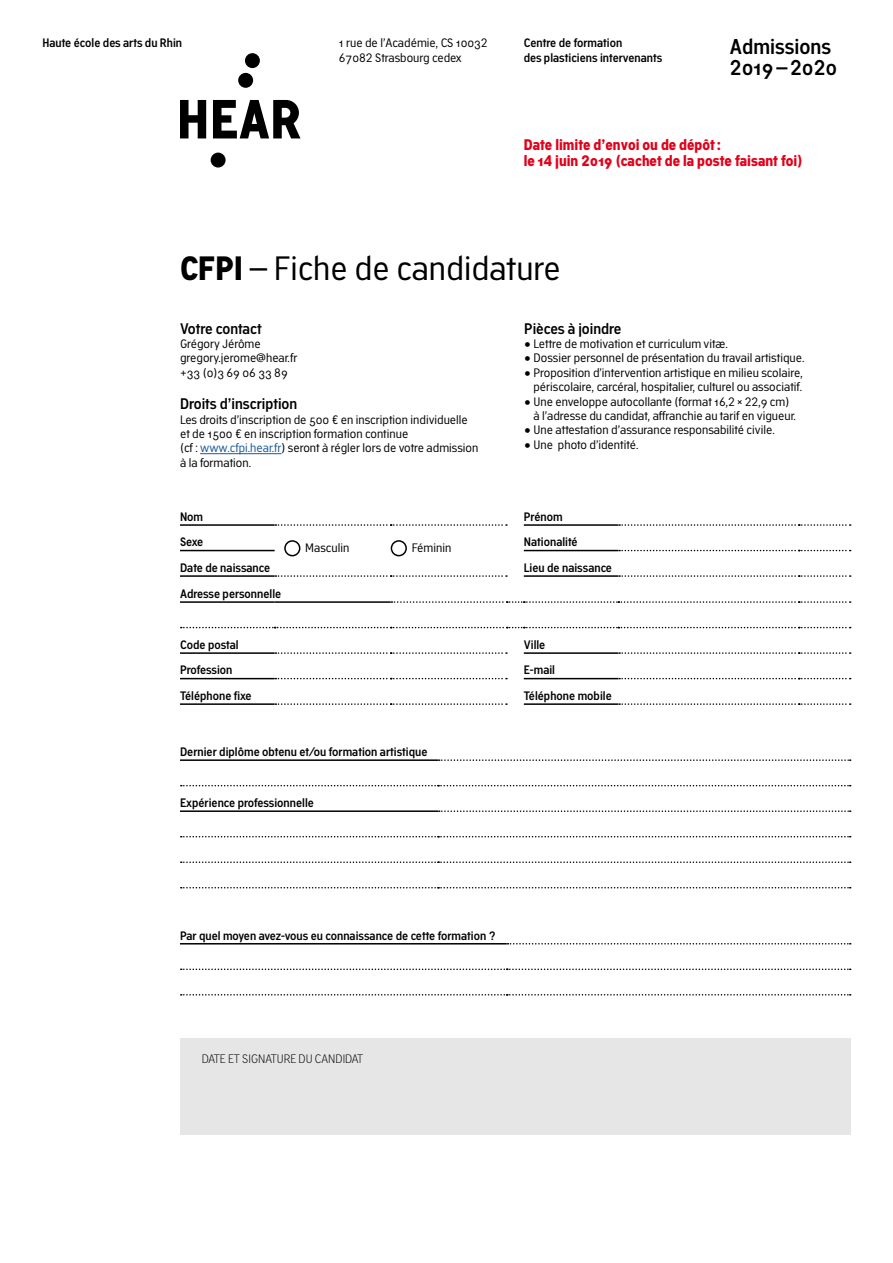
<style>
.page{position:relative;width:893px;height:1263px;background:#fff}
.page>*{position:absolute;margin:0;border:0;box-sizing:border-box;transform-origin:0 0}
.t1{font:33px "Academy Sans";color:#000}
.t2{font:600 21px/21px "Academy Sans";color:#000}
.t3{font:700 15px/15.8px "Academy Sans";color:#e2001a}
.t4{font:600 15px "Academy Sans";color:#000}
.t5{font:12px/14.4px "Academy Sans";color:#000}
.t6{font:600 12px/14.4px "Academy Sans";color:#000}
.t7{font:300 12px "Academy Sans";color:#000}
.s1{font-weight:700}
.s2{color:#165b9a}
</style>
<div class="page">
<svg style="left:180px;top:53px;width:120px;height:115px"></svg>
<hr style="left:180px;top:524px;width:95px;height:2px;background:#000">
<hr style="left:524px;top:524px;width:94px;height:2px;background:#000">
<hr style="left:180px;top:550px;width:95px;height:1px;background:#000">
<hr style="left:524px;top:550px;width:94px;height:1px;background:#000">
<hr style="left:180px;top:575px;width:95px;height:2px;background:#000">
<hr style="left:524px;top:575px;width:94px;height:2px;background:#000">
<hr style="left:180px;top:678px;width:95px;height:1px;background:#000">
<hr style="left:524px;top:678px;width:94px;height:1px;background:#000">
<hr style="left:180px;top:703px;width:95px;height:2px;background:#000">
<hr style="left:524px;top:703px;width:94px;height:2px;background:#000">
<svg style="left:275px;top:575px;width:232px;height:2px"></svg>
<svg style="left:619px;top:575px;width:232px;height:2px"></svg>
<svg style="left:391px;top:601px;width:460px;height:2px"></svg>
<hr style="left:180px;top:601px;width:95px;height:2px;background:#000">
<hr style="left:275px;top:601px;width:116px;height:2px;background:#000">
<svg style="left:275px;top:652px;width:232px;height:2px"></svg>
<svg style="left:619px;top:652px;width:232px;height:2px"></svg>
<svg style="left:275px;top:524px;width:232px;height:2px"></svg>
<svg style="left:619px;top:550px;width:232px;height:1px"></svg>
<svg style="left:619px;top:524px;width:232px;height:2px"></svg>
<svg style="left:275px;top:678px;width:232px;height:1px"></svg>
<svg style="left:275px;top:703px;width:232px;height:2px"></svg>
<svg style="left:181px;top:627px;width:670px;height:1px"></svg>
<svg style="left:619px;top:678px;width:232px;height:1px"></svg>
<svg style="left:619px;top:703px;width:232px;height:2px"></svg>
<hr style="left:180px;top:652px;width:95px;height:2px;background:#000">
<hr style="left:524px;top:652px;width:94px;height:2px;background:#000">
<div style="left:284px;top:540px;width:16px;height:16px;border:2px solid #000;border-radius:50%"></div>
<div style="left:391px;top:540px;width:16px;height:16px;border:2px solid #000;border-radius:50%"></div>
<hr style="left:180px;top:943px;width:327px;height:1px;background:#000">
<svg style="left:507px;top:943px;width:344px;height:1px"></svg>
<svg style="left:181px;top:968px;width:670px;height:2px"></svg>
<svg style="left:181px;top:994px;width:670px;height:1px"></svg>
<hr style="left:180px;top:759px;width:258px;height:2px;background:#000">
<hr style="left:180px;top:810px;width:258px;height:2px;background:#000">
<svg style="left:439px;top:759px;width:412px;height:2px"></svg>
<svg style="left:439px;top:810px;width:412px;height:2px"></svg>
<svg style="left:181px;top:836px;width:670px;height:1px"></svg>
<svg style="left:181px;top:861px;width:670px;height:2px"></svg>
<svg style="left:181px;top:887px;width:670px;height:1px"></svg>
<svg style="left:181px;top:785px;width:670px;height:1px"></svg>
<div style="left:180px;top:1039px;width:671px;height:96px;background:#e6e6e6"></div>
<hr style="left:200px;top:453px;width:81px;height:1px;background:#165b9a">
<p class="t6" style="left:43px;top:36px;width:141px">Haute école des arts du Rhin</p>
<p class="t5" style="left:339px;top:36px;width:150px">1 rue de l’Académie, CS 10032<br>67082 Strasbourg cedex</p>
<p class="t6" style="left:524px;top:36px;width:140px">Centre de formation<br>des plasticiens intervenants</p>
<h2 class="t2" style="left:730px;top:36px;width:109px">Admissions<br>2019–2020</h2>
<p class="t3" style="left:524px;top:138px;width:280px">Date limite d’envoi ou de dépôt :<br>le 14 juin 2019 (cachet de la poste faisant foi)</p>
<h1 class="t1" style="left:180px;top:247px;width:382px"><span class="s1">CFPI</span> – Fiche de candidature</h1>
<p class="t4" style="left:180px;top:319px;width:83px">Votre contact</p>
<p class="t5" style="left:180px;top:336px;width:119px">Grégory Jérôme gregory.jerome@hear.fr +33 (0)3 69 06 33 89</p>
<p class="t4" style="left:180px;top:395px;width:119px">Droits d’inscription</p>
<p class="t5" style="left:180px;top:412px;width:300px">Les droits d’inscription de 500 € en inscription individuelle et de 1500 € en inscription formation continue<br>(cf : <span class="s2">www.cfpi.hear.fr</span>) seront à régler lors de votre admission à la formation.</p>
<p class="t4" style="left:524px;top:319px;width:99px">Pièces à joindre</p>
<p class="t5" style="left:524px;top:336px;width:205px">• Lettre de motivation et curriculum vitæ.</p>
<p class="t5" style="left:524px;top:351px;width:282px">• Dossier personnel de présentation du travail artistique.</p>
<p class="t5" style="left:524px;top:365px;width:280px;text-align:right">• Proposition d’intervention artistique en milieu scolaire, périscolaire, carcéral, hospitalier, culturel ou associatif.</p>
<p class="t5" style="left:533px;top:394px;width:264px;text-indent:-9px">• Une enveloppe autocollante (format 16,2×22,9 cm) à l’adresse du candidat, affranchie au tarif en vigueur.</p>
<p class="t5" style="left:524px;top:423px;width:252px">• Une attestation d’assurance responsabilité civile.</p>
<p class="t5" style="left:524px;top:437px;width:116px">• Une photo d’identité.</p>
<p class="t6" style="left:180px;top:509px;width:25px">Nom</p>
<p class="t6" style="left:524px;top:509px;width:40px">Prénom</p>
<p class="t6" style="left:180px;top:535px;width:25px">Sexe</p>
<p class="t5" style="left:305px;top:540px;width:46px">Masculin</p>
<p class="t5" style="left:412px;top:540px;width:41px">Féminin</p>
<p class="t6" style="left:524px;top:535px;width:55px">Nationalité</p>
<p class="t6" style="left:180px;top:560px;width:92px">Date de naissance</p>
<p class="t6" style="left:524px;top:560px;width:90px">Lieu de naissance</p>
<p class="t6" style="left:180px;top:586px;width:103px">Adresse personnelle</p>
<p class="t6" style="left:180px;top:637px;width:60px">Code postal</p>
<p class="t6" style="left:524px;top:637px;width:23px">Ville</p>
<p class="t6" style="left:180px;top:663px;width:54px">Profession</p>
<p class="t6" style="left:524px;top:663px;width:33px">E-mail</p>
<p class="t6" style="left:180px;top:688px;width:73px">Téléphone fixe</p>
<p class="t6" style="left:524px;top:688px;width:89px">Téléphone mobile</p>
<p class="t6" style="left:180px;top:745px;width:249px">Dernier diplôme obtenu et/ou formation artistique</p>
<p class="t6" style="left:180px;top:796px;width:136px">Expérience professionnelle</p>
<p class="t6" style="left:180px;top:928px;width:317px">Par quel moyen avez-vous eu connaissance de cette formation ?</p>
<p class="t7" style="left:202px;top:1051px;width:163px">DATE ET SIGNATURE DU CANDIDAT</p>
</div>
